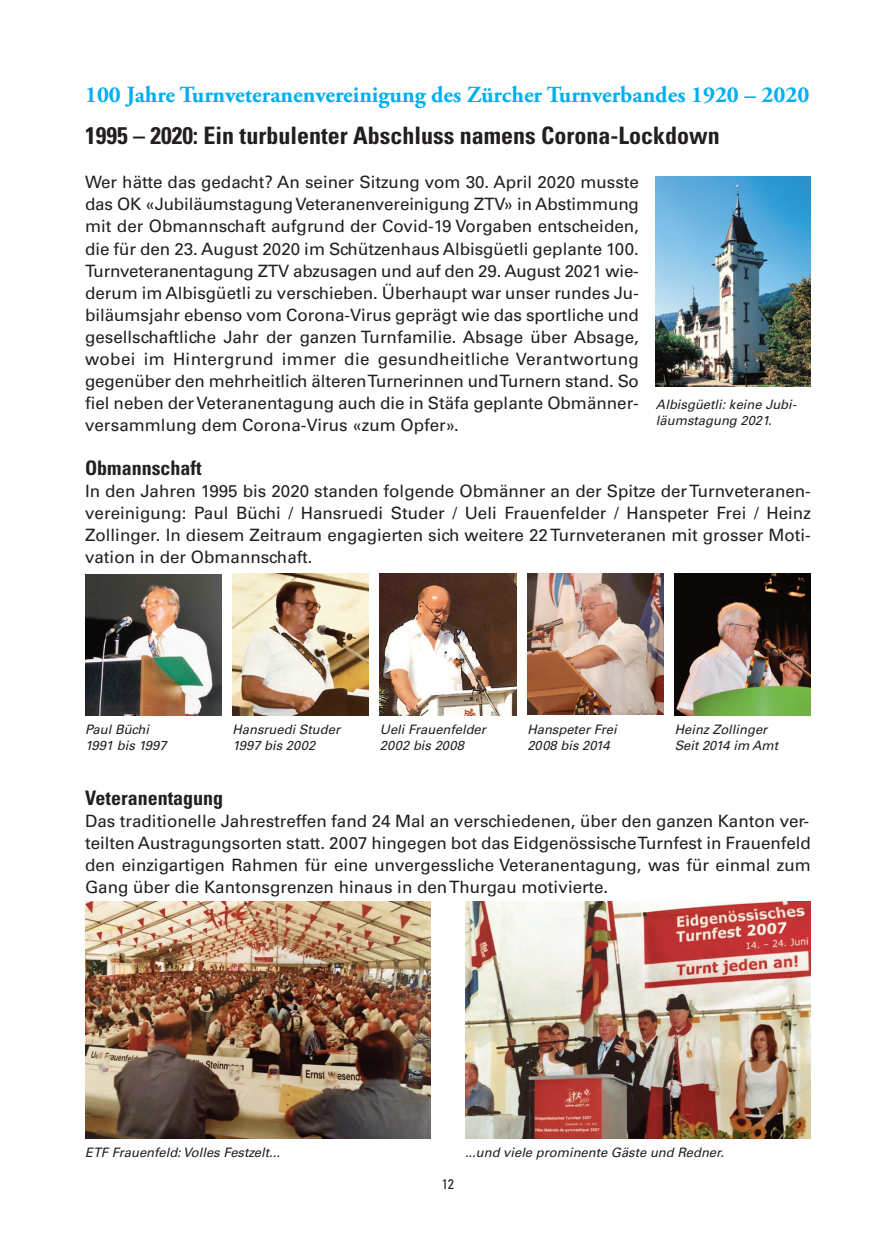
<style>
.page{position:relative;width:896px;height:1248px;background:#fff}
.page>*{position:absolute;margin:0;border:0;box-sizing:border-box;transform-origin:0 0}
.t1{font:700 condensed 24px "Univers LT";color:#231f20}
.t2{font:700 23px "Adobe Garamond Pro";color:#00aeef}
.t3{font:700 condensed 20px "Univers LT";color:#231f20}
.t4{font:17px/22px "Univers LT";color:#231f20;text-align:justify}
.t5{font:condensed 14px "Univers LT";color:#231f20}
.t6{font:italic 13px/16px "Univers LT";color:#231f20}
</style>
<div class="page">
<img style="left:85px;top:901px;width:346px;height:237px">
<img style="left:465px;top:901px;width:346px;height:237px">
<img style="left:656px;top:177px;width:155px;height:210px">
<img style="left:85px;top:574px;width:136px;height:141px">
<img style="left:232px;top:573px;width:137px;height:142px">
<img style="left:380px;top:573px;width:136px;height:142px">
<img style="left:527px;top:573px;width:136px;height:141px">
<img style="left:675px;top:573px;width:136px;height:142px">
<p class="t2" style="left:85px;top:85px;width:726px">100 Jahre Turnveteranenvereinigung des Zürcher Turnverbandes 1920 – 2020</p>
<p class="t1" style="left:85px;top:127px;width:636px">1995 – 2020: Ein turbulenter Abschluss namens Corona-Lockdown</p>
<p class="t4" style="left:85px;top:173px;width:555px">Wer hätte das gedacht? An seiner Sitzung vom 30. April 2020 musste das OK «Jubiläumstagung Veteranenvereinigung ZTV» in Abstimmung mit der Obmannschaft aufgrund der Covid-19 Vorgaben entscheiden, die für den 23. August 2020 im Schützenhaus Albisgüetli geplante 100.<br>Turnveteranentagung ZTV abzusagen und auf den 29. August 2021 wie&shy;derum im Albisgüetli zu verschieben. Überhaupt war unser rundes Ju&shy;biläumsjahr ebenso vom Corona-Virus geprägt wie das sportliche und gesellschaftliche Jahr der ganzen Turnfamilie. Absage über Absage, wobei im Hintergrund immer die gesundheitliche Verantwortung gegenüber den mehrheitlich älteren Turnerinnen und Turnern stand. So fiel neben der Veteranentagung auch die in Stäfa geplante Obmänner - versammlung dem Corona-Virus «zum Opfer».</p>
<p class="t3" style="left:85px;top:460px;width:118px">Obmannschaft</p>
<p class="t4" style="left:85px;top:481px;width:727px">In den Jahren 1995 bis 2020 standen folgende Obmänner an der Spitze der Turnveteranen&shy;vereinigung: Paul Büchi / Hansruedi Studer / Ueli Frauenfelder / Hanspeter Frei / Heinz Zollinger. In diesem Zeitraum engagierten sich weitere 22 Turnveteranen mit grosser Moti&shy;vation in der Obmannschaft.</p>
<p class="t6" style="left:656px;top:397px;width:142px">Albisgüetli: keine Jubi&shy;läumstagung 2021.</p>
<p class="t6" style="left:85px;top:722px;width:65px">Paul Büchi</p>
<p class="t6" style="left:85px;top:738px;width:83px">1991 bis 1997</p>
<p class="t6" style="left:232px;top:722px;width:109px">Hansruedi Studer</p>
<p class="t6" style="left:232px;top:738px;width:84px">1997 bis 2002</p>
<p class="t6" style="left:380px;top:722px;width:107px">Ueli Frauenfelder</p>
<p class="t6" style="left:380px;top:738px;width:86px">2002 bis 2008</p>
<p class="t6" style="left:527px;top:722px;width:91px">Hanspeter Frei</p>
<p class="t6" style="left:527px;top:738px;width:84px">2008 bis 2014</p>
<p class="t6" style="left:675px;top:722px;width:94px">Heinz Zollinger</p>
<p class="t6" style="left:675px;top:738px;width:105px">Seit 2014 im Amt</p>
<p class="t3" style="left:85px;top:790px;width:140px">Veteranentagung</p>
<p class="t4" style="left:85px;top:811px;width:727px">Das traditionelle Jahrestreffen fand 24 Mal an verschiedenen, über den ganzen Kanton ver&shy;teilten Austragungsorten statt. 2007 hingegen bot das Eidgenössische Turnfest in Frauenfeld den einzigartigen Rahmen für eine unvergessliche Veteranentagung, was für einmal zum Gang über die Kantonsgrenzen hinaus in den Thurgau motivierte.</p>
<p class="t6" style="left:85px;top:1145px;width:196px">ETF Frauenfeld: Volles Festzelt...</p>
<p class="t6" style="left:465px;top:1145px;width:261px">...und viele prominente Gäste und Redner.</p>
<p class="t5" style="left:442px;top:1178px;width:14px">12</p>
</div>
